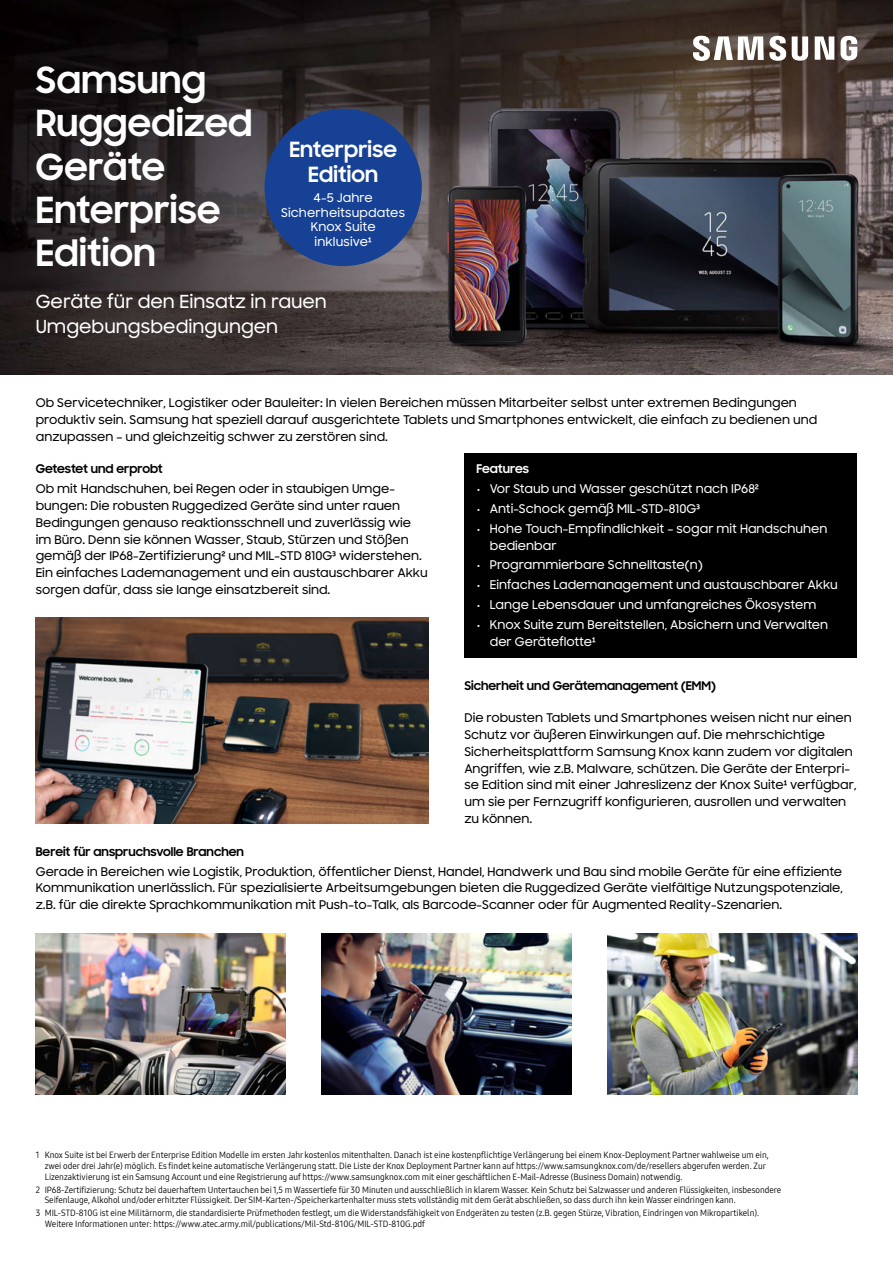
<style>
.page{position:relative;width:893px;height:1263px;background:#fff}
.page>*{position:absolute;margin:0;border:0;box-sizing:border-box;transform-origin:0 0}
.t1{font:700 36px/43.2px "Samsung Sharp Sans";letter-spacing:.01em;color:#fff}
.t2{font:700 21px/25.2px "Samsung Sharp Sans";letter-spacing:.01em;color:#fff;text-align:center}
.t3{font:500 18px/25.2px "Samsung Sharp Sans";color:#fff}
.t4{font:500 12px/16.8px "Samsung Sharp Sans";color:#000}
.t5{font:500 12px/14.4px "Samsung Sharp Sans";color:#fff}
.t6{font:700 12px "Samsung Sharp Sans";color:#000}
.t7{font:700 12px "Samsung Sharp Sans";color:#fff}
.t8{font:9px/10.8px "Samsung One 400 C";color:#000}
</style>
<div class="page">
<img style="left:0;top:0;width:893px;height:374px">
<img style="left:36px;top:618px;width:393px;height:205px">
<img style="left:36px;top:933px;width:250px;height:162px">
<img style="left:321px;top:933px;width:251px;height:162px">
<img style="left:607px;top:933px;width:250px;height:162px">
<div style="left:464px;top:453px;width:393px;height:205px;background:#000"></div>
<div style="left:264px;top:109px;width:158px;height:157px;background:#164194;border-radius:50%"></div>
<svg style="left:693px;top:36px;width:164px;height:25px"></svg>
<h1 class="t1" style="left:36px;top:57px;width:218px">Samsung<br>Ruggedized<br>Geräte<br>Enterprise<br>Edition</h1>
<h2 class="t2" style="left:289px;top:136px;width:109px">Enterprise<br>Edition</h2>
<p class="t5" style="left:281px;top:190px;width:125px;text-align:center">4-5 Jahre<br>Sicherheitsupdates<br>Knox Suite inklusive¹</p>
<h3 class="t3" style="left:36px;top:288px;width:293px">Geräte für den Einsatz in rauen<br>Umgebungsbedingungen</h3>
<p class="t4" style="left:36px;top:394px;width:783px">Ob Servicetechniker, Logistiker oder Bauleiter: In vielen Bereichen müssen Mitarbeiter selbst unter extremen Bedingungen produktiv sein. Samsung hat speziell darauf ausgerichtete Tablets und Smartphones entwickelt, die einfach zu bedienen und anzupassen – und gleichzeitig schwer zu zerstören sind.</p>
<p class="t6" style="left:36px;top:460px;width:128px">Getestet und erprobt</p>
<p class="t4" style="left:36px;top:480px;width:393px">Ob mit Handschuhen, bei Regen oder in staubigen Umge&shy;bungen: Die robusten Ruggedized Geräte sind unter rauen Bedingungen genauso reaktionsschnell und zuverlässig wie im Büro. Denn sie können Wasser, Staub, Stürzen und Stößen gemäß der IP68-Zertifizierung² und MIL-STD 810G³ widerstehen.<br>Ein einfaches Lademanagement und ein austauschbarer Akku sorgen dafür, dass sie lange einsatzbereit sind.</p>
<p class="t7" style="left:476px;top:460px;width:54px">Features</p>
<p class="t5" style="left:476px;top:481px;width:284px">• Vor Staub und Wasser geschützt nach IP68²</p>
<p class="t5" style="left:476px;top:501px;width:225px">• Anti-Schock gemäß MIL-STD-810G³</p>
<p class="t5" style="left:490px;top:520px;width:339px;line-height:16.8px;text-indent:-14px">• Hohe Touch-Empfindlichkeit – sogar mit Handschuhen bedienbar</p>
<p class="t5" style="left:476px;top:557px;width:228px">• Programmierbare Schnelltaste(n)</p>
<p class="t5" style="left:476px;top:577px;width:363px">• Einfaches Lademanagement und austauschbarer Akku</p>
<p class="t5" style="left:476px;top:597px;width:341px">• Lange Lebensdauer und umfangreiches Ökosystem</p>
<p class="t5" style="left:490px;top:616px;width:340px;line-height:16.8px;text-indent:-14px">• Knox Suite zum Bereitstellen, Absichern und Verwalten der Geräteflotte¹</p>
<p class="t6" style="left:464px;top:677px;width:253px">Sicherheit und Gerätemanagement (EMM)</p>
<p class="t4" style="left:464px;top:709px;width:394px">Die robusten Tablets und Smartphones weisen nicht nur einen Schutz vor äußeren Einwirkungen auf. Die mehrschichtige Sicherheitsplattform Samsung Knox kann zudem vor digitalen Angriffen, wie z.B. Malware, schützen. Die Geräte der Enterpri&shy;se Edition sind mit einer Jahreslizenz der Knox Suite¹ verfügbar, um sie per Fernzugriff konfigurieren, ausrollen und verwalten zu können.</p>
<p class="t6" style="left:36px;top:843px;width:210px">Bereit für anspruchsvolle Branchen</p>
<p class="t4" style="left:36px;top:862px;width:809px;text-align:justify">Gerade in Bereichen wie Logistik, Produktion, öffentlicher Dienst, Handel, Handwerk und Bau sind mobile Geräte für eine effiziente Kommunikation unerlässlich. Für spezialisierte Arbeitsumgebungen bieten die Ruggedized Geräte vielfältige Nutzungspotenziale, z.B. für die direkte Sprachkommunikation mit Push-to-Talk, als Barcode-Scanner oder für Augmented Reality-Szenarien.</p>
<p class="t8" style="left:45px;top:1149px;width:725px;text-indent:-9px">1 Knox Suite ist bei Erwerb der Enterprise Edition Modelle im ersten Jahr kostenlos mitenthalten. Danach ist eine kostenpflichtige Verlängerung bei einem Knox-Deployment Partnerwahlweise um ein, zwei oder drei Jahr(e) möglich. Es findet keine automatische Verlängerung statt. Die Liste der Knox Deployment Partner kann auf https://www.samsungknox.com/de/resellers abgerufen werden. Zur<br>Lizenzaktivierung ist ein Samsung Account und eine Registrierung auf https://www.samsungknox.com mit einer geschäftlichen E-Mail-Adresse (Business Domain) notwendig.</p>
<p class="t8" style="left:45px;top:1184px;width:738px;text-indent:-9px">2 IP68-Zertifizierung: Schutz bei dauerhaftem Untertauchen bei 1,5 m Wassertiefe für 30 Minuten und ausschließlich in klarem Wasser. Kein Schutz bei Salzwasser und anderen Flüssigkeiten, insbesondere<br>Seifenlauge, Alkohol und/oder erhitzter Flüssigkeit. Der SIM-Karten-/Speicherkartenhalter muss stets vollständig mit dem Gerät abschließen, so dass durch ihn kein Wasser eindringen kann.</p>
<p class="t8" style="left:45px;top:1208px;width:716px;text-indent:-9px">3 MIL-STD-810G ist eine Militärnorm, die standardisierte Prüfmethoden festlegt, um die Widerstandsfähigkeit von Endgeräten zu testen (z.B. gegen Stürze, Vibration, Eindringen von Mikropartikeln).<br>Weitere Informationen unter: https://www.atec.army.mil/publications/Mil-Std-810G/MIL-STD-810G.pdf</p>
</div>
